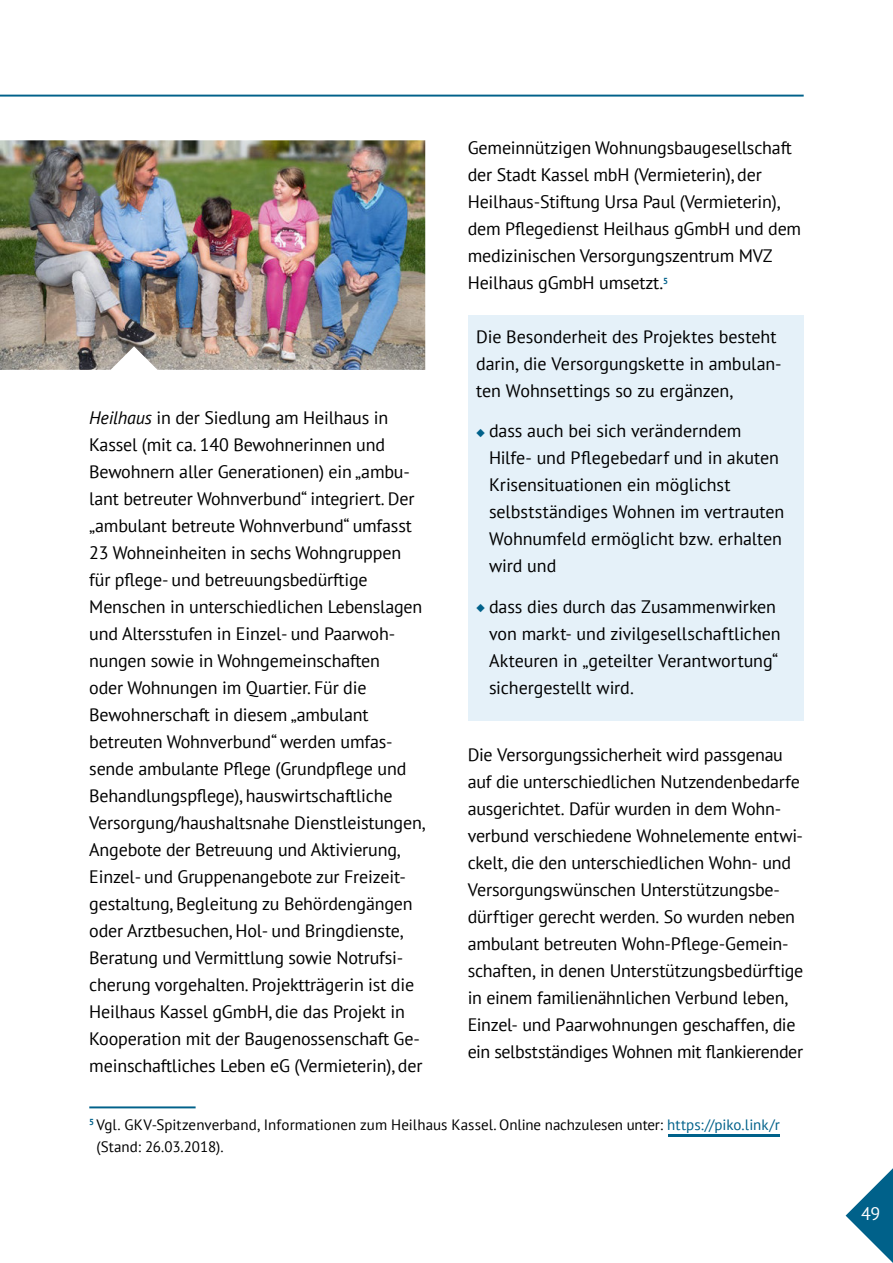
<style>
.page{position:relative;width:893px;height:1263px;background:#fff}
.page>*{position:absolute;margin:0;border:0;box-sizing:border-box;transform-origin:0 0}
.t1{font:18px/27px "PT Sans";letter-spacing:-.01em;color:#000}
.t2{font:18px "PT Sans";color:#fff}
.t3{font:15px/22.5px "PT Sans";color:#000}
.s1{font-style:italic}
.s2{color:#00618a}
</style>
<div class="page">
<hr style="left:0;top:95px;width:804px;height:2px;background:#00618a">
<div style="left:468px;top:316px;width:336px;height:405px;background:#e5f1f9"></div>
<hr style="left:89px;top:1106px;width:107px;height:2px;background:#00618a">
<img style="left:0;top:140px;width:425px;height:230px">
<svg style="left:846px;top:1168px;width:47px;height:95px"></svg>
<hr style="left:668px;top:1134px;width:112px;height:2px;background:#00618a">
<p class="t1" style="left:89px;top:405px;width:337px"><span class="s1">Heilhaus</span> in der Siedlung am Heilhaus in Kassel (mit ca. 140 Bewohnerinnen und Bewohnern aller Generationen) ein „ambu&shy;lant betreuter Wohnverbund“ integriert. Der „ambulant betreute Wohnverbund“ umfasst 23 Wohneinheiten in sechs Wohngruppen für plege- und betreuungsbedürftige Menschen in unterschiedlichen Lebenslagen und Altersstufen in Einzel- und Paarwoh&shy;nungen sowie in Wohngemeinschaften<br>oder Wohnungen im Quartier. Für die Bewohnerschaft in diesem „ambulant betreuten Wohnverbund“ werden umfas&shy;sende ambulante Plege (Grundplege und Behandlungsplege), hauswirtschaftliche Versorgung/haushaltsnahe Dienstleistungen, Angebote der Betreuung und Aktivierung, Einzel- und Gruppenangebote zur Freizeit&shy;gestaltung, Begleitung zu Behördengängen oder Arztbesuchen, Hol- und Bringdienste, Beratung und Vermittlung sowie Notrufsi&shy;cherung vorgehalten. Projektträgerin ist die Heilhaus Kassel gGmbH, die das Projekt in Kooperation mit der Baugenossenschaft Ge&shy;meinschaftliches Leben eG (Vermieterin), der</p>
<p class="t1" style="left:468px;top:135px;width:335px">Gemeinnützigen Wohnungsbaugesellschaft der Stadt Kassel mbH (Vermieterin), der Heilhaus-Stiftung Ursa Paul (Vermieterin), dem Plegedienst Heilhaus gGmbH und dem medizinischen Versorgungszentrum MVZ Heilhaus gGmbH umsetzt.<sup>5</sup></p>
<p class="t1" style="left:476px;top:324px;width:307px">Die Besonderheit des Projektes besteht darin, die Versorgungskette in ambulan&shy;ten Wohnsettings so zu ergänzen,</p>
<p class="t1" style="left:489px;top:418px;width:297px;text-indent:-13px"><span class="s2">◆</span> dass auch bei sich veränderndem<br>Hilfe- und Plegebedarf und in akuten<br>Krisensituationen ein möglichst selbstständiges Wohnen im vertrauten<br>Wohnumfeld ermöglicht bzw. erhalten wird und</p>
<p class="t1" style="left:489px;top:594px;width:293px;text-indent:-13px"><span class="s2">◆</span> dass dies durch das Zusammenwirken von markt- und zivilgesellschaftlichen Akteuren in „geteilter Verantwortung“ sichergestellt wird.</p>
<p class="t1" style="left:468px;top:742px;width:337px">Die Versorgungssicherheit wird passgenau auf die unterschiedlichen Nutzendenbedarfe ausgerichtet. Dafür wurden in dem Wohn&shy;verbund verschiedene Wohnelemente entwi&shy;ckelt, die den unterschiedlichen Wohn- und Versorgungswünschen Unterstützungsbe&shy;dürftiger gerecht werden. So wurden neben ambulant betreuten Wohn-Plege-Gemein&shy;schaften, in denen Unterstützungsbedürftige in einem familienähnlichen Verbund leben, Einzel- und Paarwohnungen geschaffen, die ein selbstständiges Wohnen mit lankierender</p>
<p class="t3" style="left:96px;top:1114px;width:685px;text-indent:-7px"><sup>5</sup> Vgl. GKV-Spitzenverband, Informationen zum Heilhaus Kassel. Online nachzulesen unter: <span class="s2">https://piko.link/r </span>(Stand: 26.03.2018).</p>
<p class="t2" style="left:861px;top:1202px;width:21px">49</p>
</div>
